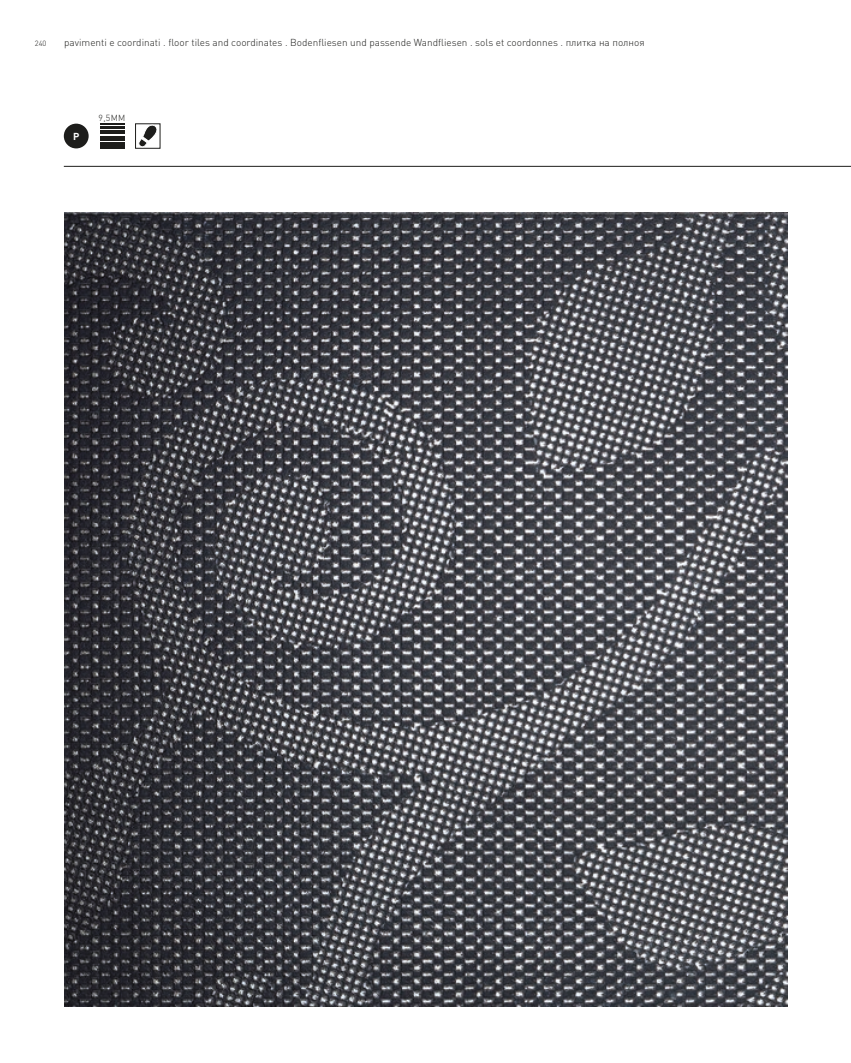
<style>
.page{position:relative;width:851px;height:1063px;background:#fff}
.page>*{position:absolute;margin:0;border:0;box-sizing:border-box;transform-origin:0 0}
.t1{font:300 10px "DIN Pro";color:#1d1d1b}
.t2{font:700 10px "DIN Pro";color:#fff}
.t3{font:300 8.75px "DIN Pro";color:#1d1d1b}
.t4{font:300 7.5px "DIN Pro";color:#1d1d1b}
</style>
<div class="page">
<img style="left:64px;top:213px;width:723px;height:793px">
<hr style="left:64px;top:166px;width:786px;height:1px;background:#1d1d1b">
<div style="left:100px;top:142px;width:24px;height:6px;background:#1d1d1b"></div>
<div style="left:100px;top:136px;width:24px;height:5px;background:#1d1d1b"></div>
<hr style="left:100px;top:130px;width:24px;height:4px;background:#1d1d1b">
<hr style="left:100px;top:126px;width:24px;height:3px;background:#1d1d1b">
<svg style="left:100px;top:124px;width:24px;height:1px"></svg>
<div style="left:135px;top:124px;width:25px;height:24px;border:1px solid #1d1d1b"></div>
<svg style="left:138px;top:123px;width:23px;height:25px"></svg>
<div style="left:64px;top:124px;width:25px;height:24px;background:#1d1d1b;border-radius:50%"></div>
<p class="t4" style="left:35px;top:38px;width:13px">240</p>
<p class="t1" style="left:64px;top:36px;width:582px">pavimenti e coordinati . floor tiles and coordinates . Bodenfliesen und passende Wandfliesen . sols et coordonnes . плитка на полноя</p>
<p class="t2" style="left:73px;top:129px;width:8px">P</p>
<p class="t3" style="left:99px;top:112px;width:28px">9,5MM</p>
</div>
